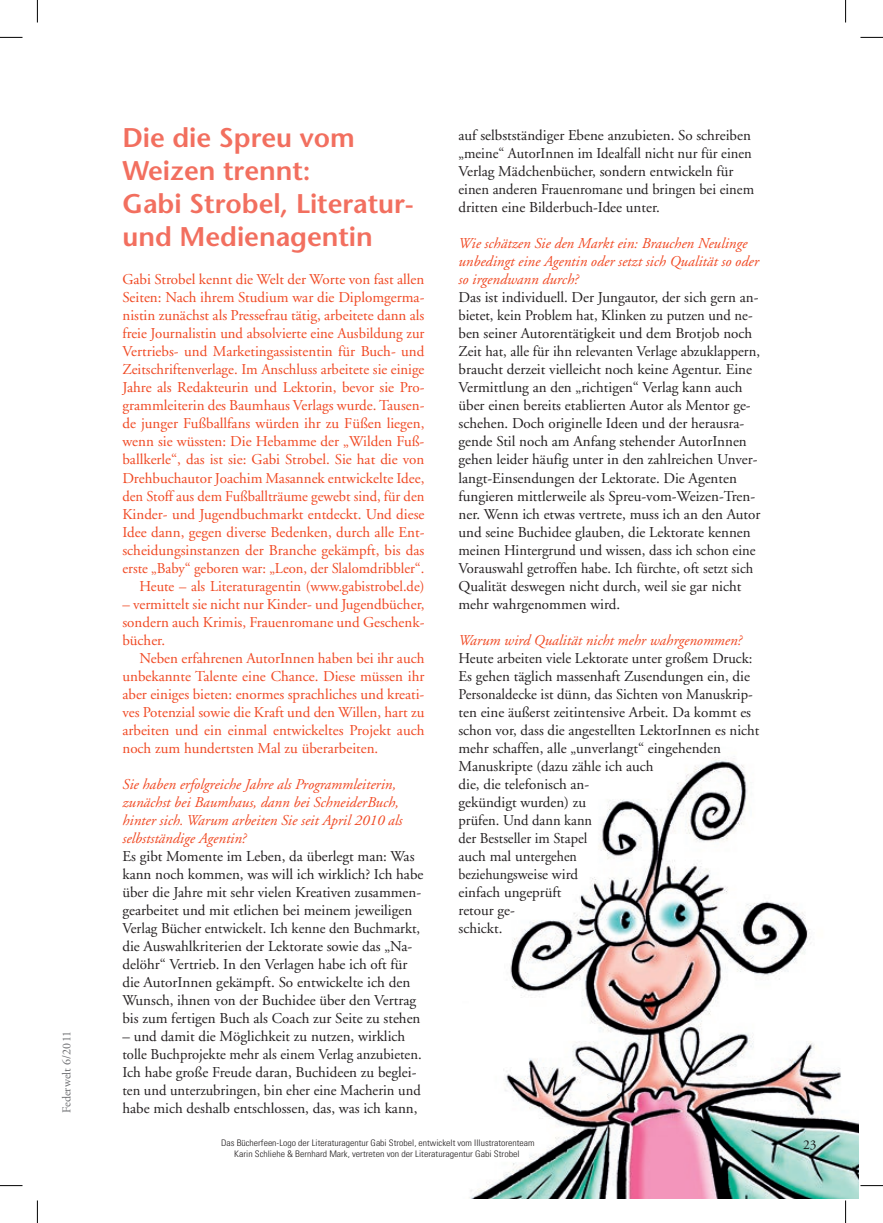
<style>
.page{position:relative;width:883px;height:1223px;background:#fff}
.page>*{position:absolute;margin:0;border:0;box-sizing:border-box;transform-origin:0 0}
.t1{font:600 27px/33px "Stone Sans";color:#f26f5f}
.t2{font:15px/18px "Adobe Garamond";color:#231f20}
.t3{font:15px/18px "Adobe Garamond";color:#f04822;text-align:justify}
.t4{font:italic 15px/18px "Adobe Garamond";color:#f04822}
.t5{font:13.5px "Adobe Garamond";color:#231f20}
.t6{font:12px "Adobe Garamond";color:#6c6d70}
.t7{font:300 condensed 9px/10.8px "Univers";color:#231f20;text-align:center;scale:1.08 1}
</style>
<div class="page">
<img style="left:469px;top:757px;width:389px;height:441px">
<svg style="left:0;top:37px;width:22px;height:1px"></svg>
<svg style="left:860px;top:37px;width:23px;height:1px"></svg>
<svg style="left:0;top:1185px;width:22px;height:1px"></svg>
<svg style="left:860px;top:1185px;width:23px;height:1px"></svg>
<svg style="left:37px;top:0;width:1px;height:23px"></svg>
<svg style="left:37px;top:1200px;width:1px;height:23px"></svg>
<svg style="left:845px;top:0;width:1px;height:23px"></svg>
<svg style="left:845px;top:1200px;width:1px;height:23px"></svg>
<p class="t6" style="left:60px;top:1113px;width:84px;rotate:-90deg">Federwelt 6/2011</p>
<h1 class="t1" style="left:122px;top:121px;width:293px">Die die Spreu vom<br>Weizen trennt:<br>Gabi Strobel, Literatur&shy;und Medienagentin</h1>
<p class="t3" style="left:122px;top:271px;width:303px;text-align:right">Gabi Strobel kennt die Welt der Worte von fast allen Seiten: Nach ihrem Studium war die Diplomgerma&shy;nistin zunächst als Pressefrau tätig, arbeitete dann als freie Journalistin und absolvierte eine Ausbildung zur Vertriebs- und Marketingassistentin für Buch- und Zeitschriftenverlage. Im Anschluss arbeitete sie einige Jahre als Redakteurin und Lektorin, bevor sie Pro&shy;grammleiterin des Baumhaus Verlags wurde. Tausen&shy;de junger Fußballfans würden ihr zu Füßen liegen, wenn sie wüssten: Die Hebamme der „Wilden Fuß&shy;ballkerle“, das ist sie: Gabi Strobel. Sie hat die von Drehbuchautor Joachim Masannek entwickelte Idee, den Stoff aus dem Fußballträume gewebt sind, für den Kinder- und Jugendbuchmarkt entdeckt. Und diese Idee dann, gegen diverse Bedenken, durch alle Ent&shy;scheidungsinstanzen der Branche gekämpft, bis das erste „Baby“ geboren war: „Leon, der Slalomdribbler“.<br>Heute – als Literaturagentin (www.gabistrobel.de)</p>
<p class="t3" style="left:122px;top:595px;width:303px">– vermittelt sie nicht nur Kinder- und Jugendbücher, sondern auch Krimis, Frauenromane und Geschenk&shy;bücher.</p>
<p class="t3" style="left:122px;top:649px;width:303px;text-indent:17px">Neben erfahrenen AutorInnen haben bei ihr auch unbekannte Talente eine Chance. Diese müssen ihr aber einiges bieten: enormes sprachliches und kreati&shy;ves Potenzial sowie die Kraft und den Willen, hart zu arbeiten und ein einmal entwickeltes Projekt auch noch zum hundertsten Mal zu überarbeiten.</p>
<p class="t4" style="left:122px;top:775px;width:281px">Sie haben erfolgreiche Jahre als Programmleiterin, zunächst bei Baumhaus, dann bei SchneiderBuch, hinter sich. Warum arbeiten Sie seit April 2010 als selbstständige Agentin?</p>
<p class="t2" style="left:122px;top:847px;width:302px">Es gibt Momente im Leben, da überlegt man: Was kann noch kommen, was will ich wirklich? Ich habe über die Jahre mit sehr vielen Kreativen zusammen&shy;gearbeitet und mit etlichen bei meinem jeweiligen Verlag Bücher entwickelt. Ich kenne den Buchmarkt, die Auswahlkriterien der Lektorate sowie das „Na&shy;delöhr“ Vertrieb. In den Verlagen habe ich oft für die AutorInnen gekämpft. So entwickelte ich den Wunsch, ihnen von der Buchidee über den Vertrag bis zum fertigen Buch als Coach zur Seite zu stehen</p>
<p class="t2" style="left:122px;top:1027px;width:301px">– und damit die Möglichkeit zu nutzen, wirklich tolle Buchprojekte mehr als einem Verlag anzubieten.<br>Ich habe große Freude daran, Buchideen zu beglei&shy;ten und unterzubringen, bin eher eine Macherin und habe mich deshalb entschlossen, das, was ich kann,</p>
<p class="t2" style="left:458px;top:127px;width:297px">auf selbstständiger Ebene anzubieten. So schreiben „meine“ AutorInnen im Idealfall nicht nur für einen Verlag Mädchenbücher, sondern entwickeln für einen anderen Frauenromane und bringen bei einem dritten eine Bilderbuch-Idee unter.</p>
<p class="t4" style="left:458px;top:235px;width:302px">Wie schätzen Sie den Markt ein: Brauchen Neulinge unbedingt eine Agentin oder setzt sich Qualität so oder so irgendwann durch?</p>
<p class="t2" style="left:458px;top:289px;width:303px">Das ist individuell. Der Jungautor, der sich gern an&shy;bietet, kein Problem hat, Klinken zu putzen und ne&shy;ben seiner Autorentätigkeit und dem Brotjob noch Zeit hat, alle für ihn relevanten Verlage abzuklappern, braucht derzeit vielleicht noch keine Agentur. Eine Vermittlung an den „richtigen“ Verlag kann auch über einen bereits etablierten Autor als Mentor ge&shy;schehen. Doch originelle Ideen und der herausra&shy;gende Stil noch am Anfang stehender AutorInnen gehen leider häufig unter in den zahlreichen Unver&shy;langt-Einsendungen der Lektorate. Die Agenten fungieren mittlerweile als Spreu-vom-Weizen-Tren&shy;ner. Wenn ich etwas vertrete, muss ich an den Autor und seine Buchidee glauben, die Lektorate kennen meinen Hintergrund und wissen, dass ich schon eine Vorauswahl getroffen habe. Ich fürchte, oft setzt sich Qualität deswegen nicht durch, weil sie gar nicht mehr wahrgenommen wird.</p>
<p class="t4" style="left:458px;top:631px;width:285px">Warum wird Qualität nicht mehr wahrgenommen?</p>
<p class="t2" style="left:458px;top:649px;width:302px">Heute arbeiten viele Lektorate unter großem Druck:<br>Es gehen täglich massenhaft Zusendungen ein, die<br>Personaldecke ist dünn, das Sichten von Manuskrip&shy;ten eine äußerst zeitintensive Arbeit. Da kommt es schon vor, dass die angestellten LektorInnen es nicht mehr schaffen, alle „unverlangt“ eingehenden<br>Manuskripte (dazu zähle ich auch<br>die, die telefonisch an-<br>gekündigt wurden) zu<br>prüfen. Und dann kann<br>der Bestseller im Stapel<br>auch mal untergehen<br>beziehungsweise wird<br>einfach ungeprüft<br>retour ge-<br>schickt.</p>
<p class="t7" style="left:221px;top:1137px;width:292px">Das Bücherfeen-Logo der Literaturagentur Gabi Strobel, entwickelt vom Illustratorenteam<br>Karin Schliehe &amp; Bernhard Mark, vertreten von der Literaturagentur Gabi Strobel</p>
<p class="t5" style="left:803px;top:1137px;width:15px">23</p>
</div>
